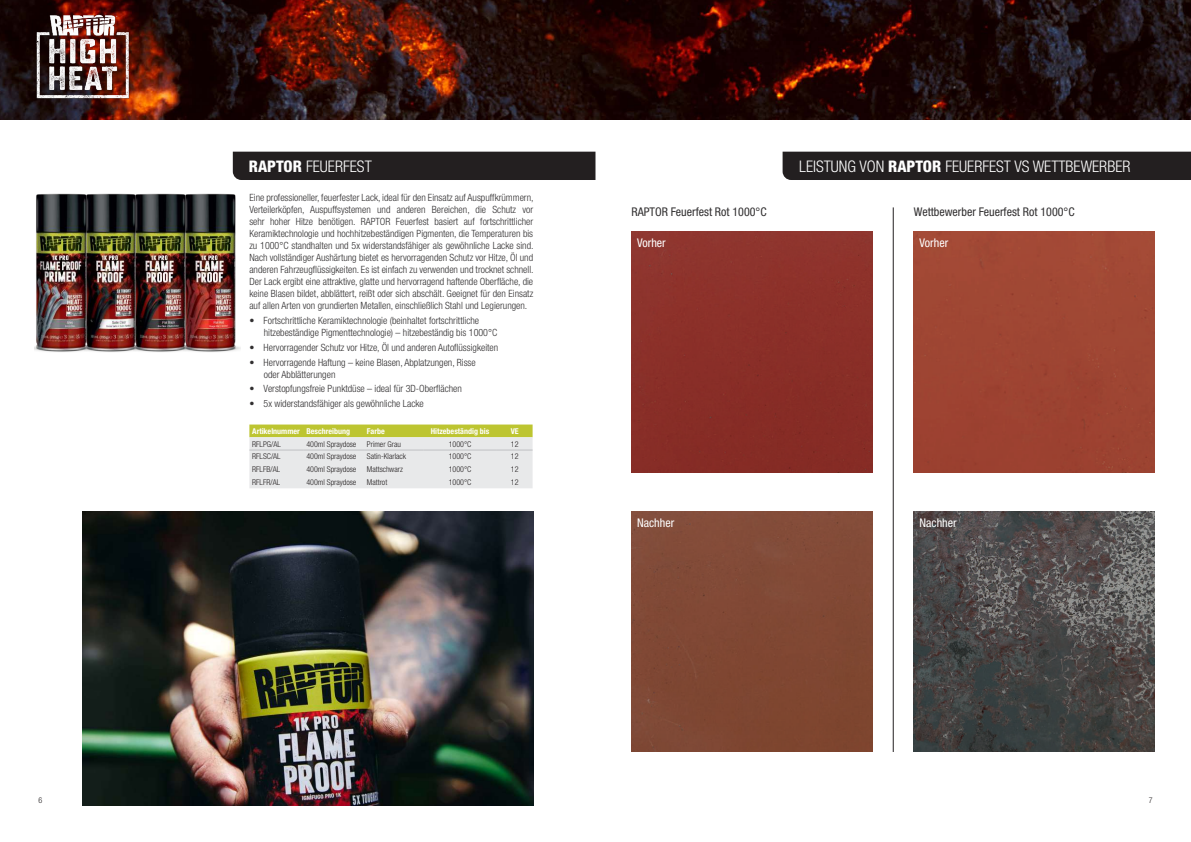
<style>
.page{position:relative;width:1191px;height:842px;background:#fff}
.page>*{position:absolute;margin:0;border:0;box-sizing:border-box;transform-origin:0 0}
.t1{font:300 condensed 16px "Helvetica Neue LT Std";color:#fff}
.t2{font:condensed 12px "Helvetica Neue LT Std";color:#312f30}
.t3{font:condensed 12px "Helvetica Neue LT Std";color:#fff}
.t4{font:300 condensed 10px/12px "Helvetica Neue LT Std";color:#312f30}
.t5{font:300 condensed 8px "Helvetica Neue LT Std";color:#231f20}
.t6{font:700 condensed 8px "Helvetica Neue LT Std";color:#fff}
.s1{font-weight:800}
</style>
<div class="page">
<div style="left:782px;top:152px;width:409px;height:28px;background:#231f20"></div>
<img style="left:0;top:0;width:1191px;height:119px">
<img style="left:11px;top:4px;width:142px;height:104px">
<img style="left:141px;top:193px;width:42px;height:159px">
<img style="left:91px;top:193px;width:50px;height:159px">
<img style="left:183px;top:193px;width:57px;height:159px">
<img style="left:35px;top:193px;width:56px;height:159px">
<div style="left:233px;top:152px;width:362px;height:28px;background:#231f20"></div>
<img style="left:83px;top:511px;width:450px;height:295px">
<div style="left:631px;top:232px;width:241px;height:241px;background:#8a2f28"></div>
<div style="left:914px;top:232px;width:241px;height:241px;background:#9f4533"></div>
<div style="left:631px;top:511px;width:241px;height:241px;background:#804835"></div>
<img style="left:914px;top:511px;width:241px;height:241px">
<hr style="left:892px;top:207px;width:1px;height:545px;background:#231f20">
<svg style="left:249px;top:424px;width:283px;height:64px;background:#dfe1c5"></svg>
<hr style="left:249px;top:450px;width:55px;height:1px;background:#bfc0c3">
<hr style="left:304px;top:450px;width:60px;height:1px;background:#bfc0c3">
<hr style="left:364px;top:450px;width:59px;height:1px;background:#bfc0c3">
<hr style="left:423px;top:450px;width:74px;height:1px;background:#bfc0c3">
<hr style="left:497px;top:450px;width:35px;height:1px;background:#bfc0c3">
<h1 class="t1" style="left:249px;top:157px;width:124px"><span class="s1">RAPTOR</span> FEUERFEST</h1>
<h1 class="t1" style="left:799px;top:157px;width:333px">LEISTUNG VON <span class="s1">RAPTOR</span> FEUERFEST VS WETTBEWERBER</h1>
<p class="t4" style="left:249px;top:191px;width:286px;text-align:justify">Eine professioneller, feuerfester Lack, ideal für den Einsatz auf Auspuffkrümmern, Verteilerköpfen, Auspuffsystemen und anderen Bereichen, die Schutz vor sehr hoher Hitze benötigen. RAPTOR Feuerfest basiert auf fortschrittlicher Keramiktechnologie und hochhitzebeständigen Pigmenten, die Temperaturen bis zu 1000°C standhalten und 5x widerstandsfähiger als gewöhnliche Lacke sind.<br>Nach vollständiger Aushärtung bietet es hervorragenden Schutz vor Hitze, Öl und anderen Fahrzeugflüssigkeiten. Es ist einfach zu verwenden und trocknet schnell.<br>Der Lack ergibt eine attraktive, glatte und hervorragend haftende Oberfläche, die keine Blasen bildet, abblättert, reißt oder sich abschält. Geeignet für den Einsatz auf allen Arten von grundierten Metallen, einschließlich Stahl und Legierungen.</p>
<p class="t4" style="left:264px;top:314px;width:235px;text-indent:-14px">• Fortschrittliche Keramiktechnologie (beinhaltet fortschrittliche hitzebeständige Pigmenttechnologie) – hitzebeständig bis 1000°C</p>
<p class="t4" style="left:249px;top:341px;width:250px">• Hervorragender Schutz vor Hitze, Öl und anderen Autoflüssigkeiten</p>
<p class="t4" style="left:264px;top:356px;width:213px;text-indent:-14px">• Hervorragende Haftung – keine Blasen, Abplatzungen, Risse oder Abblätterungen</p>
<p class="t4" style="left:249px;top:383px;width:214px">• Verstopfungsfreie Punktdüse – ideal für 3D-Oberflächen</p>
<p class="t4" style="left:249px;top:398px;width:176px">• 5x widerstandsfähiger als gewöhnliche Lacke</p>
<p class="t6" style="left:252px;top:426px;width:99px">Artikelnummer Beschreibung</p>
<p class="t6" style="left:367px;top:426px;width:19px">Farbe</p>
<p class="t6" style="left:431px;top:426px;width:60px">Hitzebeständig bis</p>
<p class="t6" style="left:511px;top:426px;width:9px">VE</p>
<p class="t5" style="left:252px;top:439px;width:30px">RFLPG/AL</p>
<p class="t5" style="left:306px;top:439px;width:51px">400ml Spraydose</p>
<p class="t5" style="left:367px;top:439px;width:36px">Primer Grau</p>
<p class="t5" style="left:449px;top:439px;width:24px">1000°C</p>
<p class="t5" style="left:511px;top:439px;width:9px">12</p>
<p class="t5" style="left:252px;top:452px;width:30px">RFLSC/AL</p>
<p class="t5" style="left:306px;top:452px;width:51px">400ml Spraydose</p>
<p class="t5" style="left:367px;top:452px;width:41px">Satin-Klarlack</p>
<p class="t5" style="left:449px;top:452px;width:24px">1000°C</p>
<p class="t5" style="left:511px;top:452px;width:9px">12</p>
<p class="t5" style="left:252px;top:465px;width:29px">RFLFB/AL</p>
<p class="t5" style="left:306px;top:465px;width:51px">400ml Spraydose</p>
<p class="t5" style="left:367px;top:465px;width:37px">Mattschwarz</p>
<p class="t5" style="left:449px;top:465px;width:24px">1000°C</p>
<p class="t5" style="left:511px;top:465px;width:9px">12</p>
<p class="t5" style="left:252px;top:477px;width:29px">RFLFR/AL</p>
<p class="t5" style="left:306px;top:477px;width:51px">400ml Spraydose</p>
<p class="t5" style="left:367px;top:477px;width:22px">Mattrot</p>
<p class="t5" style="left:449px;top:477px;width:24px">1000°C</p>
<p class="t5" style="left:511px;top:477px;width:9px">12</p>
<p class="t2" style="left:631px;top:205px;width:137px">RAPTOR Feuerfest Rot 1000°C</p>
<p class="t2" style="left:914px;top:205px;width:162px">Wettbewerber Feuerfest Rot 1000°C</p>
<p class="t3" style="left:637px;top:236px;width:30px">Vorher</p>
<p class="t3" style="left:637px;top:515px;width:39px">Nachher</p>
<p class="t3" style="left:919px;top:236px;width:30px">Vorher</p>
<p class="t3" style="left:919px;top:515px;width:39px">Nachher</p>
<p class="t5" style="left:38px;top:796px;width:5px">6</p>
<p class="t5" style="left:1148px;top:796px;width:5px">7</p>
</div>
